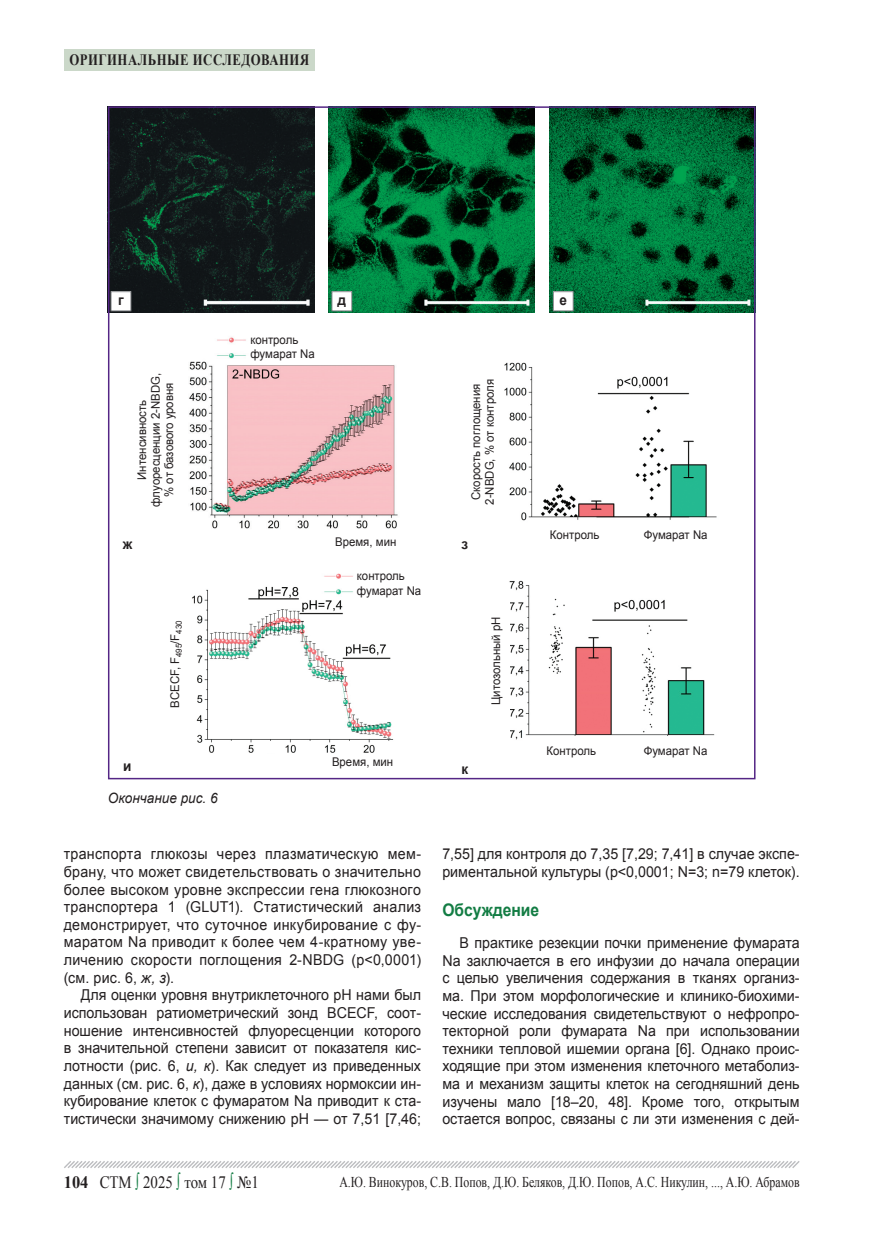
<style>
.page{position:relative;width:872px;height:1234px;background:#fff}
.page>*{position:absolute;margin:0;border:0;box-sizing:border-box;transform-origin:0 0}
.t1{font:17.4px "Times New Roman";color:#231f20;scale:.86 1}
.t2{font:700 17.4px "Arial";color:#127c43;scale:.9 1}
.t3{font:700 15.75px "Times New Roman";letter-spacing:.04em;color:#231f20;scale:.81 1}
.t4{font:15px/17.7px "Arial";color:#231f20;text-align:justify;scale:.95 1}
.t5{font:15px "Times New Roman";color:#231f20;scale:.79 1}
.t6{font:italic 14.25px "Arial";color:#231f20;scale:.95 1}
.t7{font:700 14.25px "Arial";color:#231f20;scale:.95 1}
.t8{font:12px/13.5px "Arial";color:#231f20;text-align:center;scale:.95 1}
.s1{font-style:italic}
.s2{font-weight:700}
.s3{color:#127c43}
</style>
<div class="page">
<svg style="left:64px;top:1161px;width:736px;height:7px"></svg>
<div style="left:64px;top:49px;width:251px;height:21px;background:#cbd8c9"></div>
<img style="left:111px;top:109px;width:203px;height:203px">
<img style="left:328px;top:109px;width:207px;height:203px">
<img style="left:549px;top:109px;width:203px;height:203px">
<div style="left:111px;top:291px;width:20px;height:20px;background:#fff"></div>
<div style="left:111px;top:291px;width:20px;height:20px;border:1px solid #8b8d90"></div>
<div style="left:332px;top:291px;width:20px;height:20px;background:#fff"></div>
<div style="left:331px;top:291px;width:21px;height:20px;border:1px solid #8b8d90"></div>
<div style="left:553px;top:291px;width:20px;height:20px;background:#fff"></div>
<div style="left:553px;top:291px;width:20px;height:20px;border:1px solid #8b8d90"></div>
<img style="left:189px;top:337px;width:209px;height:192px">
<img style="left:504px;top:362px;width:213px;height:159px">
<img style="left:192px;top:573px;width:202px;height:180px">
<img style="left:509px;top:580px;width:206px;height:160px">
<div style="left:546px;top:736px;width:179px;height:27px;background:#fff"></div>
<p class="t3" style="left:66px;top:48px;width:158px">биотехнологии</p>
<p class="t3" style="left:69px;top:48px;width:297px">оригинальные исследования</p>
<p class="t7" style="left:118px;top:290px;width:7px">г</p>
<p class="t7" style="left:337px;top:290px;width:11px">д</p>
<p class="t7" style="left:559px;top:290px;width:9px">е</p>
<p class="t8" style="left:135px;top:506px;width:142px;rotate:-90deg">Интенсивность флуоресценции 2-NBDG, % от базового уровня</p>
<p class="t7" style="left:123px;top:534px;width:12px">ж</p>
<p class="t7" style="left:123px;top:755px;width:10px">и</p>
<p class="t8" style="left:168px;top:707px;width:94px;rotate:-90deg">BCECF, F<sub>495</sub>/F<sub>430</sub></p>
<p class="t6" style="left:108px;top:788px;width:117px">Окончание рис. 6</p>
<p class="t8" style="left:250px;top:333px;width:69px;text-align:left">контроль фумарат Na</p>
<p class="t8" style="left:335px;top:535px;width:66px">Время, мин</p>
<p class="t8" style="left:357px;top:568px;width:69px;line-height:15px;text-align:left">контроль фумарат Na</p>
<p class="t8" style="left:332px;top:754px;width:66px">Время, мин</p>
<p class="t4" style="left:64px;top:845px;width:377px">транспорта глюкозы через плазматическую мем&shy;брану, что может свидетельствовать о значительно более высоком уровне экспрессии гена глюкозного транспортера 1 (GLUT1). Статистический анализ демонстрирует, что суточное инкубирование с фу&shy;маратом Na приводит к более чем 4-кратному уве&shy;личению скорости поглощения 2-NBDG (p&lt;0,0001) (см. рис. 6, <span class="s1">ж, з</span>).</p>
<p class="t4" style="left:64px;top:986px;width:377px;text-indent:17px">Для оценки уровня внутриклеточного рН нами был использован ратиометрический зонд BCECF, соот&shy;ношение интенсивностей флуоресценции которого в значительной степени зависит от показателя кис&shy;лотности (рис. 6, <span class="s1">и, к</span>). Как следует из приведенных данных (см. рис. 6, <span class="s1">к</span>), даже в условиях нормоксии ин&shy;кубирование клеток с фумаратом Na приводит к ста&shy;тистически значимому снижению рН — от 7,51 [7,46;</p>
<p class="t8" style="left:469px;top:504px;width:134px;rotate:-90deg">Скорость поглощения<br>2-NBDG, % от контроля</p>
<p class="t7" style="left:461px;top:534px;width:9px">з</p>
<p class="t8" style="left:489px;top:704px;width:95px;rotate:-90deg">Цитозольный рН</p>
<p class="t7" style="left:461px;top:758px;width:9px">к</p>
<p class="t8" style="left:550px;top:528px;width:54px">контроль</p>
<p class="t8" style="left:644px;top:528px;width:69px">фумарат Na</p>
<p class="t8" style="left:546px;top:743px;width:54px">контроль</p>
<p class="t8" style="left:643px;top:743px;width:69px">фумарат Na</p>
<p class="t4" style="left:442px;top:845px;width:377px">7,55] для контроля до 7,35 [7,29; 7,41] в случае экспе&shy;риментальной культуры (р&lt;0,0001; N=3; n=79 клеток).</p>
<p class="t2" style="left:442px;top:897px;width:109px">Обсуждение</p>
<p class="t4" style="left:442px;top:933px;width:377px;text-indent:17px">В практике резекции почки применение фумарата Na заключается в его инфузии до начала операции с целью увеличения содержания в тканях организ&shy;ма. При этом морфологические и клинико-биохими&shy;ческие исследования свидетельствуют о нефропро&shy;текторной роли фумарата Na при использовании техники тепловой ишемии органа [6]. Однако проис&shy;ходящие при этом изменения клеточного метаболиз&shy;ма и механизм защиты клеток на сегодняшний день изучены мало [18–20, 48]. Кроме того, открытым остается вопрос, связаны с ли эти изменения с дей-</p>
<p class="t1" style="left:64px;top:1170px;width:228px"><span class="s2">104</span> СТМ <span class="s3">∫</span> 2025 <span class="s3">∫</span> том 17 <span class="s3">∫</span> №1</p>
<p class="t5" style="left:339px;top:1171px;width:584px">А.Ю. Винокуров, С.В. Попов, Д.Ю. Беляков, Д.Ю. Попов, А.С. Никулин, ..., А.Ю. Абрамов</p>
</div>
